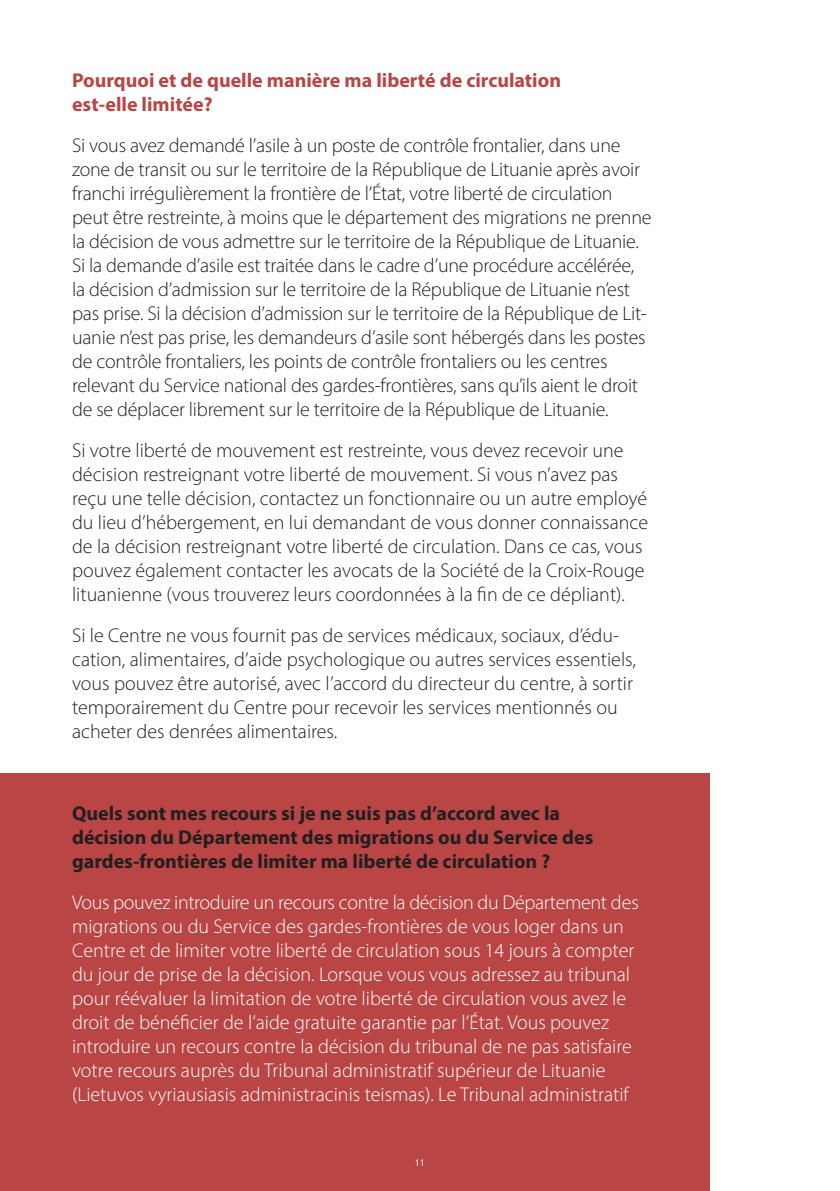
<style>
.page{position:relative;width:840px;height:1191px;background:#fff}
.page>*{position:absolute;margin:0;border:0;box-sizing:border-box;transform-origin:0 0}
.t1{font:300 20px/24px "Myriad Pro";letter-spacing:-.01em;color:#231f20}
.t2{font:300 20px/24px "Myriad Pro";color:#fff}
.t3{font:700 20px/24px "Myriad Pro";color:#231f20}
.t4{font:700 20px/24px "Myriad Pro";color:#b94545}
.t5{font:10px "Myriad Pro";color:#fff}
</style>
<div class="page">
<div style="left:0;top:773px;width:709px;height:418px;background:#b94545"></div>
<p class="t4" style="left:72px;top:68px;width:490px">Pourquoi et de quelle manière ma liberté de circulation est-elle limitée?</p>
<p class="t1" style="left:72px;top:133px;width:580px">Si vous avez demandé l’asile à un poste de contrôle frontalier, dans une zone de transit ou sur le territoire de la République de Lituanie après avoir franchi irrégulièrement la frontière de l’État, votre liberté de circulation peut être restreinte, à moins que le département des migrations ne prenne la décision de vous admettre sur le territoire de la République de Lituanie.<br>Si la demande d’asile est traitée dans le cadre d’une procédure accélérée, la décision d’admission sur le territoire de la République de Lituanie n’est pas prise. Si la décision d’admission sur le territoire de la République de Lit&shy;uanie n’est pas prise, les demandeurs d’asile sont hébergés dans les postes de contrôle frontaliers, les points de contrôle frontaliers ou les centres relevant du Service national des gardes-frontières, sans qu’ils aient le droit de se déplacer librement sur le territoire de la République de Lituanie.</p>
<p class="t1" style="left:72px;top:438px;width:577px">Si votre liberté de mouvement est restreinte, vous devez recevoir une décision restreignant votre liberté de mouvement. Si vous n’avez pas reçu une telle décision, contactez un fonctionnaire ou un autre employé du lieu d’hébergement, en lui demandant de vous donner connaissance de la décision restreignant votre liberté de circulation. Dans ce cas, vous pouvez également contacter les avocats de la Société de la Croix-Rouge lituanienne (vous trouverez leurs coordonnées à la fin de ce dépliant).</p>
<p class="t1" style="left:72px;top:623px;width:565px">Si le Centre ne vous fournit pas de services médicaux, sociaux, d’édu&shy;cation, alimentaires, d’aide psychologique ou autres services essentiels, vous pouvez être autorisé, avec l’accord du directeur du centre, à sortir temporairement du Centre pour recevoir les services mentionnés ou acheter des denrées alimentaires.</p>
<p class="t3" style="left:72px;top:801px;width:522px">Quels sont mes recours si je ne suis pas d’accord avec la décision du Département des migrations ou du Service des gardes-frontières de limiter ma liberté de circulation ?</p>
<p class="t2" style="left:72px;top:890px;width:568px">Vous pouvez introduire un recours contre la décision du Département des migrations ou du Service des gardes-frontières de vous loger dans un Centre et de limiter votre liberté de circulation sous 14 jours à compter du jour de prise de la décision. Lorsque vous vous adressez au tribunal pour réévaluer la limitation de votre liberté de circulation vous avez le droit de bénéficier de l’aide gratuite garantie par l’État. Vous pouvez introduire un recours contre la décision du tribunal de ne pas satisfaire votre recours auprès du Tribunal administratif supérieur de Lituanie (Lietuvos vyriausiasis administracinis teismas). Le Tribunal administratif</p>
<p class="t5" style="left:414px;top:1157px;width:12px">11</p>
</div>
